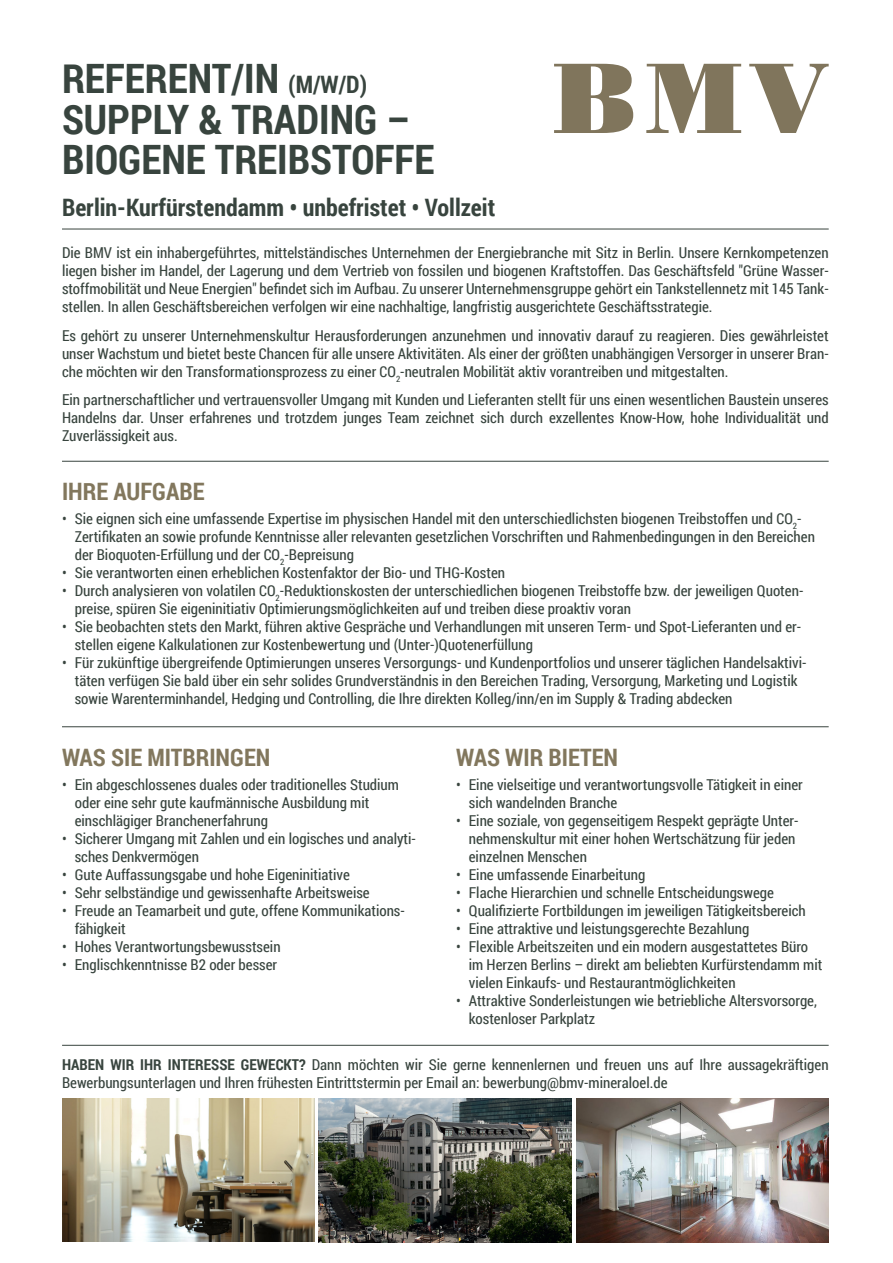
<style>
.page{position:relative;width:893px;height:1263px;background:#fff}
.page>*{position:absolute;margin:0;border:0;box-sizing:border-box;transform-origin:0 0}
.Headline_1{font:700 40.5px/40.5px "Roboto Condensed";color:#38443e}
.Subheadline{font:700 24px "Roboto Condensed";color:#38443e}
.Headline_Copytext{font:700 24px "Roboto Condensed";color:#82775d}
.Copytext{font:15px/18px "Roboto Condensed";color:#38443e}
.s1{font-size:24px}
.s2{font-weight:700}
</style>
<div class="page">
<hr style="left:62px;top:229px;width:767px;height:1px;background:#38443e">
<hr style="left:62px;top:461px;width:767px;height:1px;background:#38443e">
<hr style="left:62px;top:726px;width:767px;height:1px;background:#38443e">
<hr style="left:62px;top:1045px;width:767px;height:1px;background:#38443e">
<svg style="left:554px;top:64px;width:275px;height:69px"></svg>
<img style="left:62px;top:1098px;width:253px;height:144px">
<img style="left:319px;top:1098px;width:252px;height:144px">
<img style="left:576px;top:1099px;width:253px;height:143px">
<p class="Headline_1" style="left:62px;top:57px;width:307px">REFERENT/IN <span class="s1">(M/W/D)</span></p>
<p class="Headline_1" style="left:62px;top:98px;width:374px">SUPPLY &amp; TRADING –<br>BIOGENE TREIBSTOFFE</p>
<p class="Subheadline" style="left:62px;top:190px;width:435px">Berlin-Kurfürstendamm • unbefristet • Vollzeit</p>
<p class="Copytext" style="left:62px;top:243px;width:768px;text-align:justify">Die BMV ist ein inhabergeführtes, mittelständisches Unternehmen der Energiebranche mit Sitz in Berlin. Unsere Kernkompetenzen liegen bisher im Handel, der Lagerung und dem Vertrieb von fossilen und biogenen Kraftstoffen. Das Geschäftsfeld "Grüne Wasser&shy;stoffmobilität und Neue Energien" befindet sich im Aufbau. Zu unserer Unternehmensgruppe gehört ein Tankstellennetz mit 145 Tank&shy;stellen. In allen Geschäftsbereichen verfolgen wir eine nachhaltige, langfristig ausgerichtete Geschäftsstrategie.</p>
<p class="Copytext" style="left:62px;top:326px;width:768px;text-align:justify">Es gehört zu unserer Unternehmenskultur Herausforderungen anzunehmen und innovativ darauf zu reagieren. Dies gewährleistet unser Wachstum und bietet beste Chancen für alle unsere Aktivitäten. Als einer der größten unabhängigen Versorger in unserer Bran&shy;che möchten wir den Transformationsprozess zu einer CO<sub>2</sub>-neutralen Mobilität aktiv vorantreiben und mitgestalten.</p>
<p class="Copytext" style="left:62px;top:391px;width:768px;text-align:justify">Ein partnerschaftlicher und vertrauensvoller Umgang mit Kunden und Lieferanten stellt für uns einen wesentlichen Baustein unseres Handelns dar. Unser erfahrenes und trotzdem junges Team zeichnet sich durch exzellentes Know-How, hohe Individualität und Zuverlässigkeit aus.</p>
<p class="Headline_Copytext" style="left:62px;top:474px;width:144px">IHRE AUFGABE</p>
<p class="Copytext" style="left:75px;top:509px;width:742px;text-indent:-13px">• Sie eignen sich eine umfassende Expertise im physischen Handel mit den unterschiedlichsten biogenen Treibstoffen und CO<sub>2</sub>-<br>Zertifikaten an sowie profunde Kenntnisse aller relevanten gesetzlichen Vorschriften und Rahmenbedingungen in den Bereichen der Bioquoten-Erfüllung und der CO<sub>2</sub>-Bepreisung</p>
<p class="Copytext" style="left:62px;top:563px;width:445px">• Sie verantworten einen erheblichen Kostenfaktor der Bio- und THG-Kosten</p>
<p class="Copytext" style="left:75px;top:581px;width:730px;text-indent:-13px">• Durch analysieren von volatilen CO<sub>2</sub>-Reduktionskosten der unterschiedlichen biogenen Treibstoffe bzw. der jeweiligen Quoten&shy;preise, spüren Sie eigeninitiativ Optimierungsmöglichkeiten auf und treiben diese proaktiv voran</p>
<p class="Copytext" style="left:75px;top:617px;width:728px;text-indent:-13px">• Sie beobachten stets den Markt, führen aktive Gespräche und Verhandlungen mit unseren Term- und Spot-Lieferanten und er&shy;stellen eigene Kalkulationen zur Kostenbewertung und (Unter-)Quotenerfüllung</p>
<p class="Copytext" style="left:75px;top:653px;width:733px;text-indent:-13px">• Für zukünftige übergreifende Optimierungen unseres Versorgungs- und Kundenportfolios und unserer täglichen Handelsaktivi&shy;täten verfügen Sie bald über ein sehr solides Grundverständnis in den Bereichen Trading, Versorgung, Marketing und Logistik sowie Warenterminhandel, Hedging und Controlling, die Ihre direkten Kolleg/inn/en im Supply &amp; Trading abdecken</p>
<p class="Headline_Copytext" style="left:62px;top:740px;width:210px">WAS SIE MITBRINGEN</p>
<p class="Copytext" style="left:75px;top:775px;width:326px;text-indent:-13px">• Ein abgeschlossenes duales oder traditionelles Studium oder eine sehr gute kaufmännische Ausbildung mit einschlägiger Branchenerfahrung</p>
<p class="Copytext" style="left:75px;top:829px;width:343px;text-indent:-13px">• Sicherer Umgang mit Zahlen und ein logisches und analyti&shy;sches Denkvermögen</p>
<p class="Copytext" style="left:62px;top:865px;width:289px">• Gute Auffassungsgabe und hohe Eigeninitiative</p>
<p class="Copytext" style="left:62px;top:883px;width:309px">• Sehr selbständige und gewissenhafte Arbeitsweise</p>
<p class="Copytext" style="left:75px;top:901px;width:332px;text-indent:-13px">• Freude an Teamarbeit und gute, offene Kommunikations&shy;fähigkeit</p>
<p class="Copytext" style="left:62px;top:937px;width:220px">• Hohes Verantwortungsbewusstsein</p>
<p class="Copytext" style="left:62px;top:955px;width:217px">• Englischkenntnisse B2 oder besser</p>
<p class="Headline_Copytext" style="left:456px;top:740px;width:164px">WAS WIR BIETEN</p>
<p class="Copytext" style="left:469px;top:775px;width:336px;text-indent:-13px">• Eine vielseitige und verantwortungsvolle Tätigkeit in einer sich wandelnden Branche</p>
<p class="Copytext" style="left:469px;top:811px;width:331px;text-indent:-13px">• Eine soziale, von gegenseitigem Respekt geprägte Unter&shy;nehmenskultur mit einer hohen Wertschätzung für jeden einzelnen Menschen</p>
<p class="Copytext" style="left:456px;top:865px;width:191px">• Eine umfassende Einarbeitung</p>
<p class="Copytext" style="left:456px;top:883px;width:319px">• Flache Hierarchien und schnelle Entscheidungswege</p>
<p class="Copytext" style="left:456px;top:901px;width:351px">• Qualifizierte Fortbildungen im jeweiligen Tätigkeitsbereich</p>
<p class="Copytext" style="left:456px;top:919px;width:295px">• Eine attraktive und leistungsgerechte Bezahlung</p>
<p class="Copytext" style="left:469px;top:937px;width:355px;text-indent:-13px">• Flexible Arbeitszeiten und ein modern ausgestattetes Büro im Herzen Berlins – direkt am beliebten Kurfürstendamm mit vielen Einkaufs- und Restaurantmöglichkeiten</p>
<p class="Copytext" style="left:469px;top:991px;width:350px;text-indent:-13px">• Attraktive Sonderleistungen wie betriebliche Altersvorsorge, kostenloser Parkplatz</p>
<p class="Copytext" style="left:62px;top:1056px;width:768px"><span class="s2">HABEN WIR IHR INTERESSE GEWECKT?</span> Dann möchten wir Sie gerne kennenlernen und freuen uns auf Ihre aussagekräftigen<br>Bewerbungsunterlagen und Ihren frühesten Eintrittstermin per Email an: bewerbung@bmv-mineraloel.de</p>
</div>
